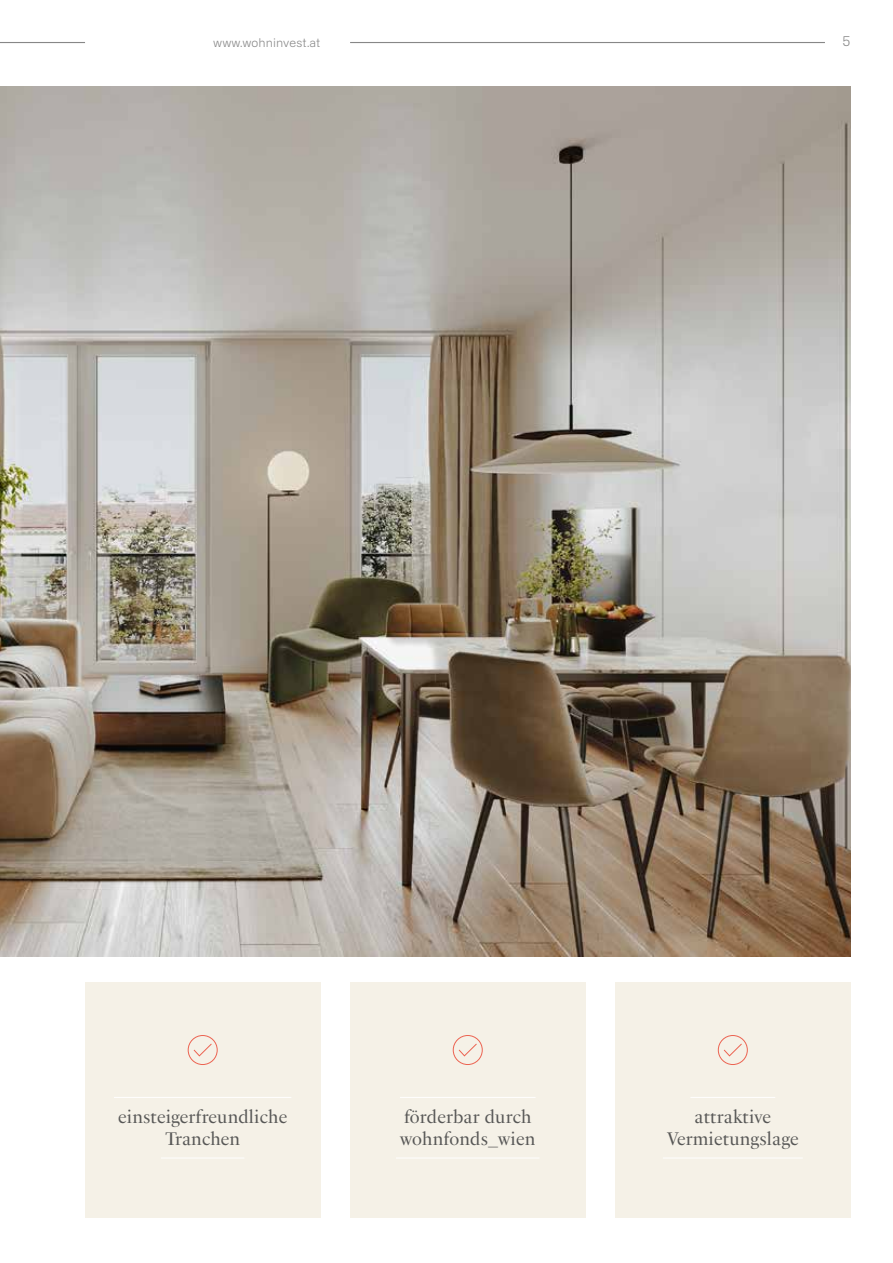
<style>
.page{position:relative;width:893px;height:1263px;background:#fff}
.page>*{position:absolute;margin:0;border:0;box-sizing:border-box;transform-origin:0 0}
.t1{font:18px/21.6px "PS Fournier Pro";letter-spacing:.01em;color:#575756;text-align:center}
.t2{font:300 13.5px "Alliance No.2";color:#878787}
.t3{font:300 12px "Alliance No.2";letter-spacing:.01em;color:#878787}
</style>
<div class="page">
<hr style="left:0;top:42px;width:85px;height:1px;background:#878787">
<hr style="left:350px;top:42px;width:475px;height:1px;background:#878787">
<div style="left:85px;top:982px;width:235px;height:235px;background:#f5f1e7"></div>
<div style="left:350px;top:982px;width:235px;height:235px;background:#f5f1e7"></div>
<div style="left:615px;top:982px;width:235px;height:235px;background:#f5f1e7"></div>
<hr style="left:114px;top:1097px;width:177px;height:1px;background:#fff">
<hr style="left:161px;top:1158px;width:83px;height:1px;background:#fff">
<hr style="left:400px;top:1097px;width:136px;height:1px;background:#fff">
<hr style="left:396px;top:1158px;width:143px;height:1px;background:#fff">
<hr style="left:690px;top:1097px;width:85px;height:1px;background:#fff">
<hr style="left:663px;top:1158px;width:140px;height:1px;background:#fff">
<div style="left:188px;top:1035px;width:30px;height:30px;border:1px solid #ec6351;border-radius:50%"></div>
<svg style="left:193px;top:1043px;width:19px;height:14px"></svg>
<div style="left:453px;top:1035px;width:30px;height:30px;border:1px solid #ec6351;border-radius:50%"></div>
<svg style="left:458px;top:1043px;width:19px;height:14px"></svg>
<div style="left:718px;top:1035px;width:30px;height:30px;border:1px solid #ec6351;border-radius:50%"></div>
<svg style="left:723px;top:1043px;width:19px;height:14px"></svg>
<img style="left:0;top:86px;width:850px;height:870px">
<p class="t3" style="left:213px;top:35px;width:109px">www.wohninvest.at</p>
<p class="t2" style="left:842px;top:33px;width:10px">5</p>
<p class="t1" style="left:118px;top:1105px;width:171px">einsteigerfreundliche<br>Tranchen</p>
<p class="t1" style="left:400px;top:1105px;width:137px;text-align:left">förderbar durch wohnfonds_wien</p>
<p class="t1" style="left:667px;top:1105px;width:133px">attraktive<br>Vermietungslage</p>
</div>
